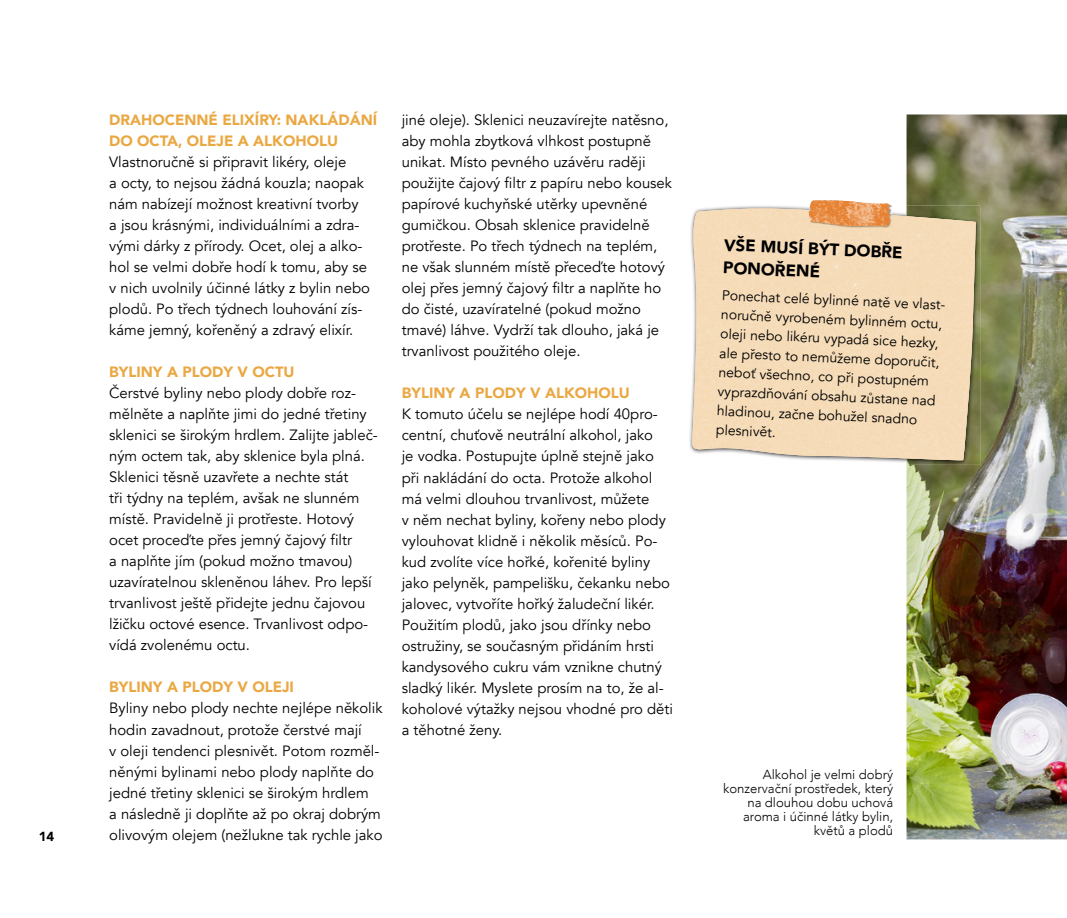
<style>
.page{position:relative;width:1067px;height:918px;background:#fff}
.page>*{position:absolute;margin:0;border:0;box-sizing:border-box;transform-origin:0 0}
.t1{font:900 16.62px/23.1px "Avenir";color:#000}
.t2{font:14.88px/21px "Avenir";color:#000}
.t3{font:900 14.88px/21px "Avenir";color:#eaa843}
.t4{font:14px/19.4px "Avenir";color:#000}
.t5{font:300 13.12px/14px "Avenir";color:#000;text-align:right}
.t6{font:900 13.12px "Avenir";color:#000}
</style>
<div class="page">
<img style="left:906px;top:114px;width:161px;height:725px">
<img style="left:689px;top:205px;width:291px;height:260px">
<div style="left:692px;top:212px;width:283px;height:249px;background:#f5dbb8"></div>
<img style="left:809px;top:210px;width:83px;height:18px">
<img style="left:808px;top:200px;width:82px;height:27px">
<p class="t6" style="left:39px;top:825px;width:17px">14</p>
<p class="t3" style="left:109px;top:109px;width:270px">DRAHOCENNÉ ELIXÍRY: NAKLÁDÁNÍ<br>DO OCTA, OLEJE A ALKOHOLU</p>
<p class="t2" style="left:109px;top:152px;width:262px">Vlastnoručně si připravit likéry, oleje<br>a octy, to nejsou žádná kouzla; naopak nám nabízejí možnost kreativní tvorby a jsou krásnými, individuálními a zdra&shy;vými dárky z přírody. Ocet, olej a alko&shy;hol se velmi dobře hodí k tomu, aby se v nich uvolnily účinné látky z bylin nebo plodů. Po třech týdnech louhování zís&shy;káme jemný, kořeněný a zdravý elixír.</p>
<p class="t3" style="left:109px;top:361px;width:187px">BYLINY A PLODY V OCTU</p>
<p class="t2" style="left:109px;top:383px;width:270px">Čerstvé byliny nebo plody dobře roz&shy;mělněte a naplňte jimi do jedné třetiny sklenici se širokým hrdlem. Zalijte jableč&shy;ným octem tak, aby sklenice byla plná.<br>Sklenici těsně uzavřete a nechte stát<br>tři týdny na teplém, avšak ne slunném místě. Pravidelně ji protřeste. Hotový ocet proceďte přes jemný čajový filtr<br>a naplňte jím (pokud možno tmavou) uzavíratelnou skleněnou láhev. Pro lepší trvanlivost ještě přidejte jednu čajovou lžičku octové esence. Trvanlivost odpo&shy;vídá zvolenému octu.</p>
<p class="t3" style="left:109px;top:676px;width:186px">BYLINY A PLODY V OLEJI</p>
<p class="t2" style="left:109px;top:698px;width:275px">Byliny nebo plody nechte nejlépe několik hodin zavadnout, protože čerstvé mají<br>v oleji tendenci plesnivět. Potom rozměl&shy;něnými bylinami nebo plody naplňte do jedné třetiny sklenici se širokým hrdlem<br>a následně ji doplňte až po okraj dobrým olivovým olejem (nežlukne tak rychle jako</p>
<p class="t2" style="left:402px;top:110px;width:272px">jiné oleje). Sklenici neuzavírejte natěsno, aby mohla zbytková vlhkost postupně unikat. Místo pevného uzávěru raději použijte čajový filtr z papíru nebo kousek papírové kuchyňské utěrky upevněné gumičkou. Obsah sklenice pravidelně protřeste. Po třech týdnech na teplém, ne však slunném místě přeceďte hotový olej přes jemný čajový filtr a naplňte ho do čisté, uzavíratelné (pokud možno tmavé) láhve. Vydrží tak dlouho, jaká je trvanlivost použitého oleje.</p>
<p class="t3" style="left:402px;top:382px;width:230px">BYLINY A PLODY V ALKOHOLU</p>
<p class="t2" style="left:402px;top:404px;width:273px">K tomuto účelu se nejlépe hodí 40pro&shy;centní, chuťově neutrální alkohol, jako<br>je vodka. Postupujte úplně stejně jako při nakládání do octa. Protože alkohol má velmi dlouhou trvanlivost, můžete<br>v něm nechat byliny, kořeny nebo plody vylouhovat klidně i několik měsíců. Po&shy;kud zvolíte více hořké, kořenité byliny jako pelyněk, pampelišku, čekanku nebo jalovec, vytvoříte hořký žaludeční likér.<br>Použitím plodů, jako jsou dřínky nebo ostružiny, se současným přidáním hrsti kandysového cukru vám vznikne chutný sladký likér. Myslete prosím na to, že al&shy;koholové výtažky nejsou vhodné pro děti a těhotné ženy.</p>
<p class="t1" style="left:725px;top:232px;width:180px;rotate:3deg">VŠE MUSÍ BÝT DOBŘE<br>PONOŘENÉ</p>
<p class="t4" style="left:722px;top:285px;width:234px;rotate:3deg">Ponechat celé bylinné natě ve vlast&shy;noručně vyrobeném bylinném octu, oleji nebo likéru vypadá sice hezky, ale přesto to nemůžeme doporučit, neboť všechno, co při postupném vyprazdňování obsahu zůstane nad hladinou, začne bohužel snadno plesnivět.</p>
<p class="t5" style="left:723px;top:768px;width:171px">Alkohol je velmi dobrý konzervační prostředek, který na dlouhou dobu uchová aroma i účinné látky bylin, květů a plodů</p>
</div>
